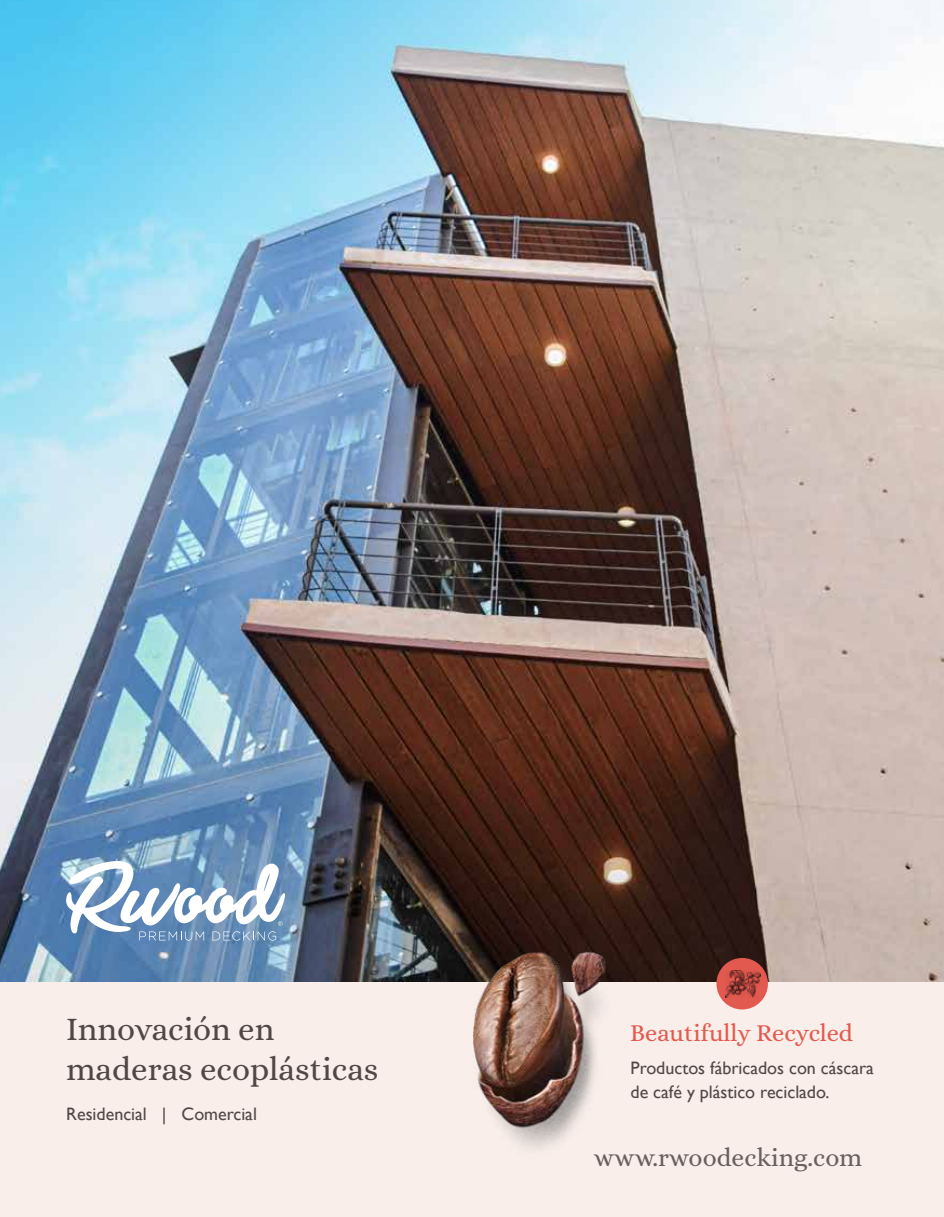
<style>
.page{position:relative;width:944px;height:1217px;background:#fff}
.page>*{position:absolute;margin:0;border:0;box-sizing:border-box;transform-origin:0 0}
.t1{font:33px/39.5px "Alice";color:#514746}
.t2{font:25.65px "Alice";color:#695f5d}
.t3{font:24.45px "Alice";color:#e3594f}
.t4{font:18px/24px "Gill Sans";color:#514746}
</style>
<div class="page">
<img style="left:0;top:0;width:944px;height:982px">
<div style="left:0;top:982px;width:944px;height:234px;background:#f9eee9"></div>
<img style="left:474px;top:951px;width:164px;height:208px">
<div style="left:716px;top:957px;width:52px;height:52px;background:#e1594f;border-radius:50%"></div>
<img style="left:725px;top:970px;width:35px;height:26px">
<svg style="left:66px;top:860px;width:219px;height:80px"></svg>
<h1 class="t1" style="left:66px;top:1011px;width:314px">Innovación en maderas ecoplásticas</h1>
<p class="t4" style="left:66px;top:1101px;width:192px">Residencial | Comercial</p>
<h3 class="t3" style="left:630px;top:1019px;width:225px">Beautifully Recycled</h3>
<p class="t4" style="left:630px;top:1055px;width:245px">Productos fábricados con cáscara de café y plástico reciclado.</p>
<h2 class="t2" style="left:594px;top:1143px;width:270px">www.rwoodecking.com</h2>
</div>
